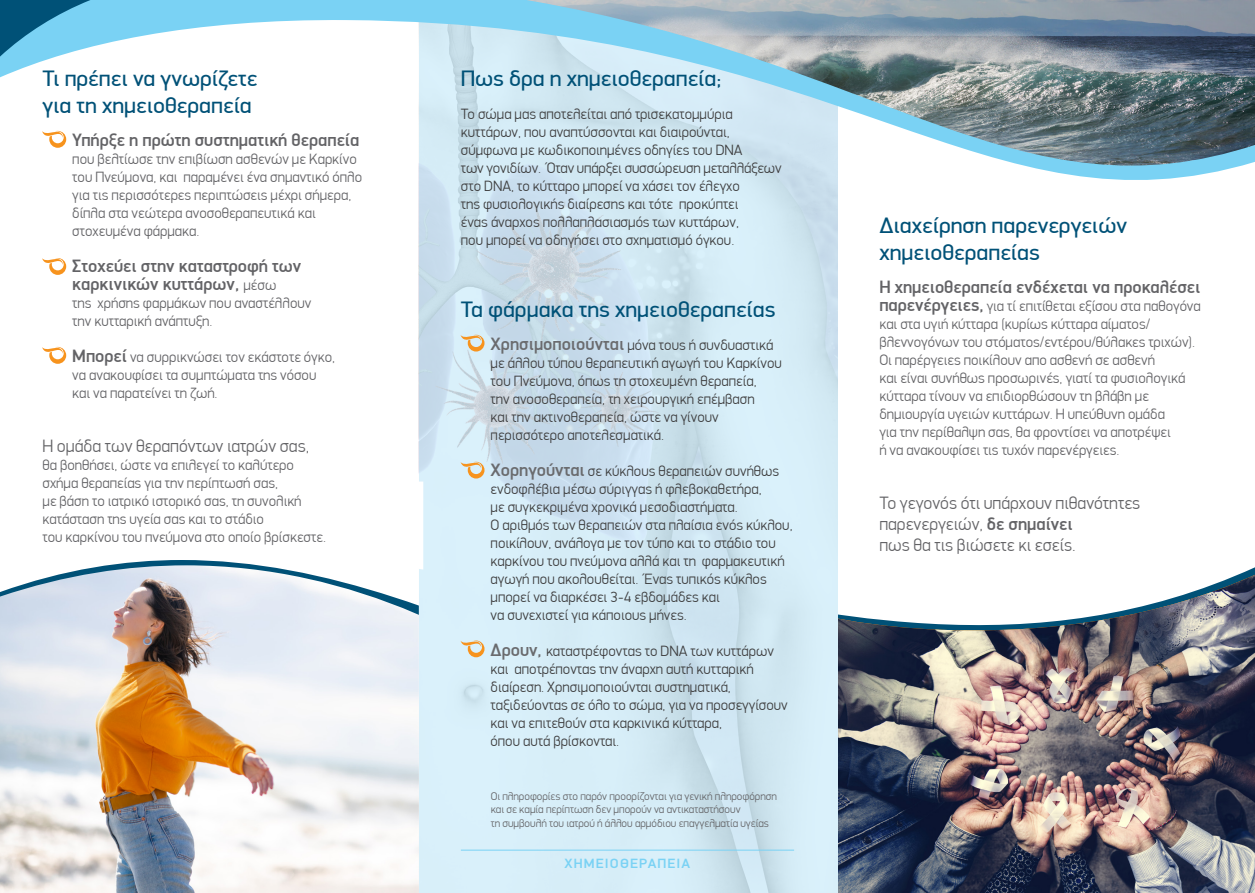
<style>
.page{position:relative;width:1255px;height:893px;background:#fff}
.page>*{position:absolute;margin:0;border:0;box-sizing:border-box;transform-origin:0 0}
.TITLAKI_2{font:22.5px/27px "PF Din Display";color:#005177;scale:1.05 1}
.TITLAKI{font:500 18px/18px "PF Din Display";color:#636366}
.TITLAKI-2{font:300 18px/21px "PF Din Display";color:#636366}
.TITLAKI_2-2{font:300 18px "PF Din Display";color:#636366}
.TITLAKI-3{font:300 15px/18px "PF Din Display";color:#3e3e3f}
.TITLAKI-4{font:300 15px/18px "PF Din Display";color:#636366}
.TITLAKI_2-3{font:300 15px/18px "PF Din Display";color:#636366}
.TITLAKI-5{font:500 13.5px "PF Din Display";letter-spacing:.08em;color:#7ad2f4;scale:1.05 1}
.TITLAKI-6{font:300 11.25px/13.5px "PF Din Display";color:#636366}
.s1{font-weight:300;font-size:15px}
.s2{font-weight:500;font-size:18px}
.s3{font-weight:500;font-size:18px;color:#6a6b6e}
.s4{font-weight:500}
</style>
<div class="page">
<img style="left:0;top:570px;width:418px;height:323px">
<img style="left:837px;top:575px;width:417px;height:318px">
<img style="left:418px;top:232px;width:419px;height:661px">
<svg style="left:0;top:0;width:838px;height:232px"></svg>
<svg style="left:0;top:0;width:90px;height:57px;background:#499bbe"></svg>
<svg style="left:460px;top:331px;width:24px;height:21px"></svg>
<svg style="left:460px;top:458px;width:24px;height:21px"></svg>
<svg style="left:460px;top:637px;width:24px;height:20px"></svg>
<svg style="left:80px;top:482px;width:343px;height:88px"></svg>
<svg style="left:42px;top:127px;width:24px;height:21px"></svg>
<svg style="left:42px;top:258px;width:24px;height:17px"></svg>
<svg style="left:42px;top:346px;width:24px;height:18px"></svg>
<img style="left:526px;top:0;width:728px;height:205px">
<hr style="left:461px;top:850px;width:333px;height:1px;background:#7ad2f4">
<p class="TITLAKI_2" style="left:43px;top:65px;width:206px">Τι πρέπει να γνωρίζετε για τη χημειοθεραπεία</p>
<p class="TITLAKI" style="left:72px;top:131px;width:288px">Υπήρξε η πρώτη συστηματική θεραπεία</p>
<p class="TITLAKI-4" style="left:72px;top:150px;width:291px">που βελτίωσε την επιβίωση ασθενών με Καρκίνο του Πνεύμονα, και παραμένει ένα σημαντικό όπλο για τις περισσότερες περιπτώσεις μέχρι σήμερα,</p>
<p class="TITLAKI-4" style="left:72px;top:204px;width:245px">δίπλα στα νεώτερα ανοσοθεραπευτικά και στοχευμένα φάρμακα.</p>
<p class="TITLAKI" style="left:72px;top:257px;width:230px">Στοχεύει στην καταστροφή των καρκινικών κυττάρων, <span class="s1">μέσω</span></p>
<p class="TITLAKI-4" style="left:72px;top:294px;width:240px">της χρήσης φαρμάκων που αναστέλλουν την κυτταρική ανάπτυξη.</p>
<p class="TITLAKI-4" style="left:72px;top:348px;width:264px"><span class="s2">Μπορεί</span> να συρρικνώσει τον εκάστοτε όγκο, να ανακουφίσει τα συμπτώματα της νόσου</p>
<p class="TITLAKI-4" style="left:72px;top:384px;width:147px">και να παρατείνει τη ζωή.</p>
<p class="TITLAKI_2-2" style="left:43px;top:435px;width:268px">Η ομάδα των θεραπόντων ιατρών σας,</p>
<p class="TITLAKI_2-3" style="left:43px;top:456px;width:285px">θα βοηθήσει, ώστε να επιλεγεί το καλύτερο σχήμα θεραπείας για την περίπτωσή σας,<br>με βάση το ιατρικό ιστορικό σας, τη συνολική κατάσταση της υγεία σας και το στάδιο<br>του καρκίνου του πνεύμονα στο οποίο βρίσκεστε.</p>
<p class="TITLAKI_2" style="left:461px;top:65px;width:250px">Πως δρα η χημειοθεραπεία;</p>
<p class="TITLAKI-3" style="left:461px;top:105px;width:273px">Το σώμα μας αποτελείται από τρισεκατομμύρια κυττάρων, που αναπτύσσονται και διαιρούνται,</p>
<p class="TITLAKI-3" style="left:461px;top:141px;width:283px">σύμφωνα με κωδικοποιημένες οδηγίες του DNA</p>
<p class="TITLAKI-3" style="left:461px;top:159px;width:322px">των γονιδίων. Όταν υπάρξει συσσώρευση μεταλλάξεων στο DNA, το κύτταρο μπορεί να χάσει τον έλεγχο</p>
<p class="TITLAKI-3" style="left:461px;top:195px;width:279px">της φυσιολογικής διαίρεσης και τότε προκύπτει</p>
<p class="TITLAKI-3" style="left:461px;top:213px;width:280px">ένας άναρχος πολλαπλασιασμός των κυττάρων,</p>
<p class="TITLAKI-3" style="left:461px;top:231px;width:275px">που μπορεί να οδηγήσει στο σχηματισμό όγκου.</p>
<p class="TITLAKI_2" style="left:461px;top:295px;width:301px">Τα φάρμακα της χημειοθεραπείας</p>
<p class="TITLAKI-3" style="left:490px;top:336px;width:284px"><span class="s3">Χρησιμοποιούνται</span> μόνα τους ή συνδυαστικά</p>
<p class="TITLAKI-3" style="left:490px;top:354px;width:292px">με άλλου τύπου θεραπευτική αγωγή του Καρκίνου του Πνεύμονα, όπως τη στοχευμένη θεραπεία,</p>
<p class="TITLAKI-3" style="left:490px;top:390px;width:265px">την ανοσοθεραπεία, τη χειρουργική επέμβαση</p>
<p class="TITLAKI-3" style="left:490px;top:408px;width:229px">και την ακτινοθεραπεία, ώστε να γίνουν περισσότερο αποτελεσματικά.</p>
<p class="TITLAKI-3" style="left:490px;top:462px;width:290px"><span class="s3">Χορηγούνται</span> σε κύκλους θεραπειών συνήθως ενδοφλέβια μέσω σύριγγας ή φλεβοκαθετήρα,</p>
<p class="TITLAKI-3" style="left:490px;top:498px;width:303px">με συγκεκριμένα χρονικά μεσοδιαστήματα.<br>Ο αριθμός των θεραπειών στα πλαίσια ενός κύκλου, ποικίλουν, ανάλογα με τον τύπο και το στάδιο του καρκίνου του πνεύμονα αλλά και τη φαρμακευτική αγωγή που ακολουθείται. Ένας τυπικός κύκλος μπορεί να διαρκέσει 3-4 εβδομάδες και<br>να συνεχιστεί για κάποιους μήνες.</p>
<p class="TITLAKI-3" style="left:490px;top:642px;width:298px"><span class="s3">Δρουν,</span> καταστρέφοντας το DNA των κυττάρων και αποτρέποντας την άναρχη αυτή κυτταρική διαίρεση. Χρησιμοποιούνται συστηματικά, ταξιδεύοντας σε όλο το σώμα, για να προσεγγίσουν</p>
<p class="TITLAKI-3" style="left:490px;top:714px;width:233px">και να επιτεθούν στα καρκινικά κύτταρα, όπου αυτά βρίσκονται.</p>
<p class="TITLAKI-6" style="left:490px;top:789px;width:288px">Οι πληροφορίες στο παρόν προορίζονται για γενική πληροφόρηση και σε καμία περίπτωση δεν μπορούν να αντικαταστήσουν<br>τη συμβουλή του ιατρού ή άλλου αρμόδιου επαγγελματία υγείας</p>
<p class="TITLAKI-5" style="left:564px;top:855px;width:121px">ΧΗΜΕΙΟΘΕΡΑΠΕΙΑ</p>
<p class="TITLAKI_2" style="left:879px;top:212px;width:237px">Διαχείρηση παρενεργειών χημειοθεραπείας</p>
<p class="TITLAKI" style="left:879px;top:277px;width:322px">Η χημειοθεραπεία ενδέχεται να προκαλέσει</p>
<p class="TITLAKI-4" style="left:879px;top:297px;width:323px"><span class="s2">παρενέργειες,</span> για τί επιτίθεται εξίσου στα παθογόνα</p>
<p class="TITLAKI-4" style="left:879px;top:315px;width:317px">και στα υγιή κύτταρα (κυρίως κύτταρα αίματος/ βλεννογόνων του στόματος/εντέρου/θύλακες τριχών).</p>
<p class="TITLAKI-4" style="left:879px;top:351px;width:277px">Οι παρέργειες ποικίλουν απο ασθενή σε ασθενή</p>
<p class="TITLAKI-4" style="left:879px;top:369px;width:307px">και είναι συνήθως προσωρινές, γιατί τα φυσιολογικά κύτταρα τίνουν να επιδιορθώσουν τη βλάβη με δημιουργία υγειών κυττάρων. Η υπεύθυνη ομάδα</p>
<p class="TITLAKI-4" style="left:879px;top:423px;width:293px">για την περίθαλψη σας, θα φροντίσει να αποτρέψει</p>
<p class="TITLAKI-4" style="left:879px;top:441px;width:241px">ή να ανακουφίσει τις τυχόν παρενέργειες.</p>
<p class="TITLAKI-2" style="left:879px;top:492px;width:262px">Το γεγονός ότι υπάρχουν πιθανότητες παρενεργειών, <span class="s4">δε σημαίνει</span></p>
<p class="TITLAKI-2" style="left:879px;top:534px;width:198px">πως θα τις βιώσετε κι εσείς.</p>
</div>
